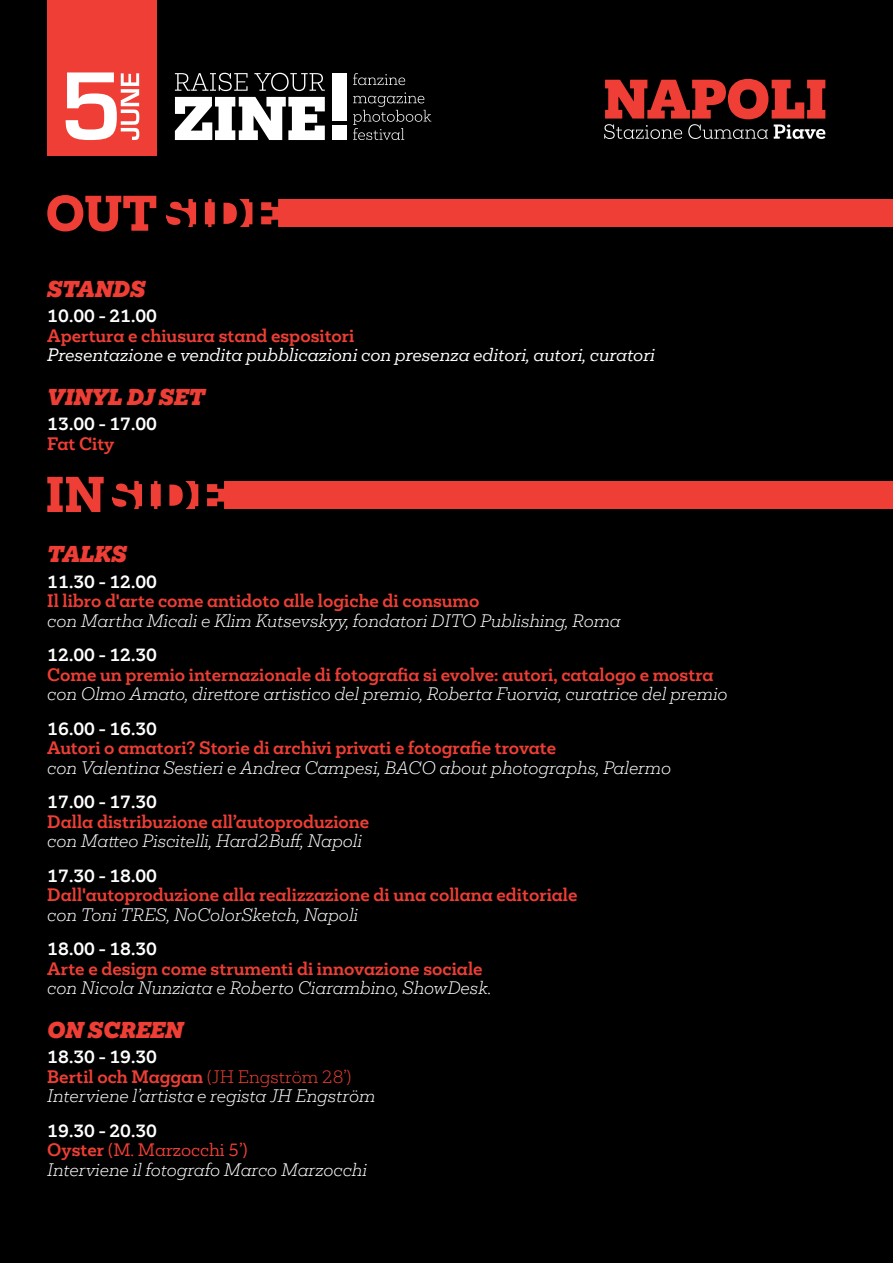
<style>
.page{position:relative;width:893px;height:1263px;background:#000}
.page>*{position:absolute;margin:0;border:0;box-sizing:border-box;transform-origin:0 0}
.t1{font:italic 900 21px "Mokoko";color:#ee3e35}
.t2{font:italic 300 16.5px/19.5px "Mokoko";color:#fff}
.t3{font:700 16.5px "Mokoko";color:#ee3e35}
.t4{font:700 16.5px "Mokoko";color:#fff}
.t5{font:italic 16.5px "Mokoko";color:#fff}
.s1{font-weight:700;font-style:normal}
.s2{font-weight:700;font-style:normal;color:#ee3e35}
.s3{font-style:normal;color:#ee3e35}
.s4{font-weight:400;font-style:normal;color:#ee3e35}
</style>
<div class="page">
<svg style="left:175px;top:73px;width:73px;height:18px"></svg>
<svg style="left:254px;top:73px;width:71px;height:18px"></svg>
<svg style="left:175px;top:97px;width:150px;height:43px"></svg>
<div style="left:332px;top:126px;width:14px;height:14px;background:#fff"></div>
<div style="left:332px;top:73px;width:14px;height:47px;background:#fff"></div>
<svg style="left:353px;top:73px;width:52px;height:12px"></svg>
<svg style="left:353px;top:92px;width:78px;height:48px"></svg>
<div style="left:47px;top:0;width:110px;height:155px;background:#ee3e35"></div>
<svg style="left:604px;top:79px;width:221px;height:60px"></svg>
<svg style="left:66px;top:72px;width:73px;height:68px"></svg>
<div style="left:113px;top:481px;width:780px;height:28px;background:#ee3e35"></div>
<svg style="left:47px;top:477px;width:177px;height:35px"></svg>
<div style="left:167px;top:200px;width:726px;height:27px;background:#ee3e35"></div>
<svg style="left:47px;top:195px;width:231px;height:37px"></svg>
<p class="t1" style="left:47px;top:275px;width:99px">STANDS</p>
<p class="t4" style="left:47px;top:305px;width:111px">10.00 - 21.00</p>
<p class="t3" style="left:47px;top:324px;width:309px">Apertura e chiusura stand espositori</p>
<p class="t5" style="left:47px;top:344px;width:609px">Presentazione e vendita pubblicazioni con presenza editori, autori, curatori</p>
<p class="t1" style="left:47px;top:383px;width:159px">VINYL DJ SET</p>
<p class="t4" style="left:47px;top:413px;width:111px">13.00 - 17.00</p>
<p class="t3" style="left:47px;top:432px;width:69px">Fat City</p>
<p class="t1" style="left:47px;top:540px;width:81px">TALKS</p>
<p class="t4" style="left:47px;top:570px;width:111px">11.30 - 12.00</p>
<p class="t3" style="left:47px;top:590px;width:434px">Il libro d'arte come antidoto alle logiche di consumo</p>
<p class="t2" style="left:47px;top:610px;width:575px">con Martha Micali e Klim Kutsevskyy, fondatori DITO Publishing, Roma</p>
<p class="t4" style="left:47px;top:644px;width:111px">12.00 - 12.30</p>
<p class="t3" style="left:47px;top:663px;width:668px">Come un premio internazionale di fotografia si evolve: autori, catalogo e mostra</p>
<p class="t2" style="left:47px;top:684px;width:682px">con Olmo Amato, direttore artistico del premio, Roberta Fuorvia, curatrice del premio</p>
<p class="t4" style="left:47px;top:717px;width:111px">16.00 - 16.30</p>
<p class="t3" style="left:47px;top:737px;width:510px">Autori o amatori? Storie di archivi privati e fotografie trovate</p>
<p class="t2" style="left:47px;top:757px;width:625px">con Valentina Sestieri e Andrea Campesi, BACO about photographs, Palermo</p>
<p class="t4" style="left:47px;top:791px;width:111px">17.00 - 17.30</p>
<p class="t3" style="left:47px;top:810px;width:324px">Dalla distribuzione all’autoproduzione</p>
<p class="t2" style="left:47px;top:831px;width:316px">con Matteo Piscitelli, Hard2Buff, Napoli</p>
<p class="t4" style="left:47px;top:864px;width:111px">17.30 - 18.00</p>
<p class="t3" style="left:47px;top:884px;width:532px">Dall'autoproduzione alla realizzazione di una collana editoriale</p>
<p class="t2" style="left:47px;top:904px;width:312px">con Toni TRES, NoColorSketch, Napoli</p>
<p class="t4" style="left:47px;top:938px;width:111px">18.00 - 18.30</p>
<p class="t3" style="left:47px;top:957px;width:437px">Arte e design come strumenti di innovazione sociale</p>
<p class="t2" style="left:47px;top:978px;width:446px">con Nicola Nunziata e Roberto Ciarambino, ShowDesk.</p>
<p class="t1" style="left:47px;top:1016px;width:137px">ON SCREEN</p>
<p class="t2" style="left:47px;top:1047px;width:329px"><span class="s1">18.30 - 19.30<br></span><span class="s2">Bertil och Maggan</span> <span class="s3">(JH Engström 28’)<br></span>Interviene l’artista e regista JH Engström</p>
<p class="t2" style="left:47px;top:1120px;width:321px"><span class="s1">19.30 - 20.30<br></span><span class="s2">Oyster</span> <span class="s4">(M. Marzocchi 5’)<br></span>Interviene il fotografo Marco Marzocchi</p>
</div>
